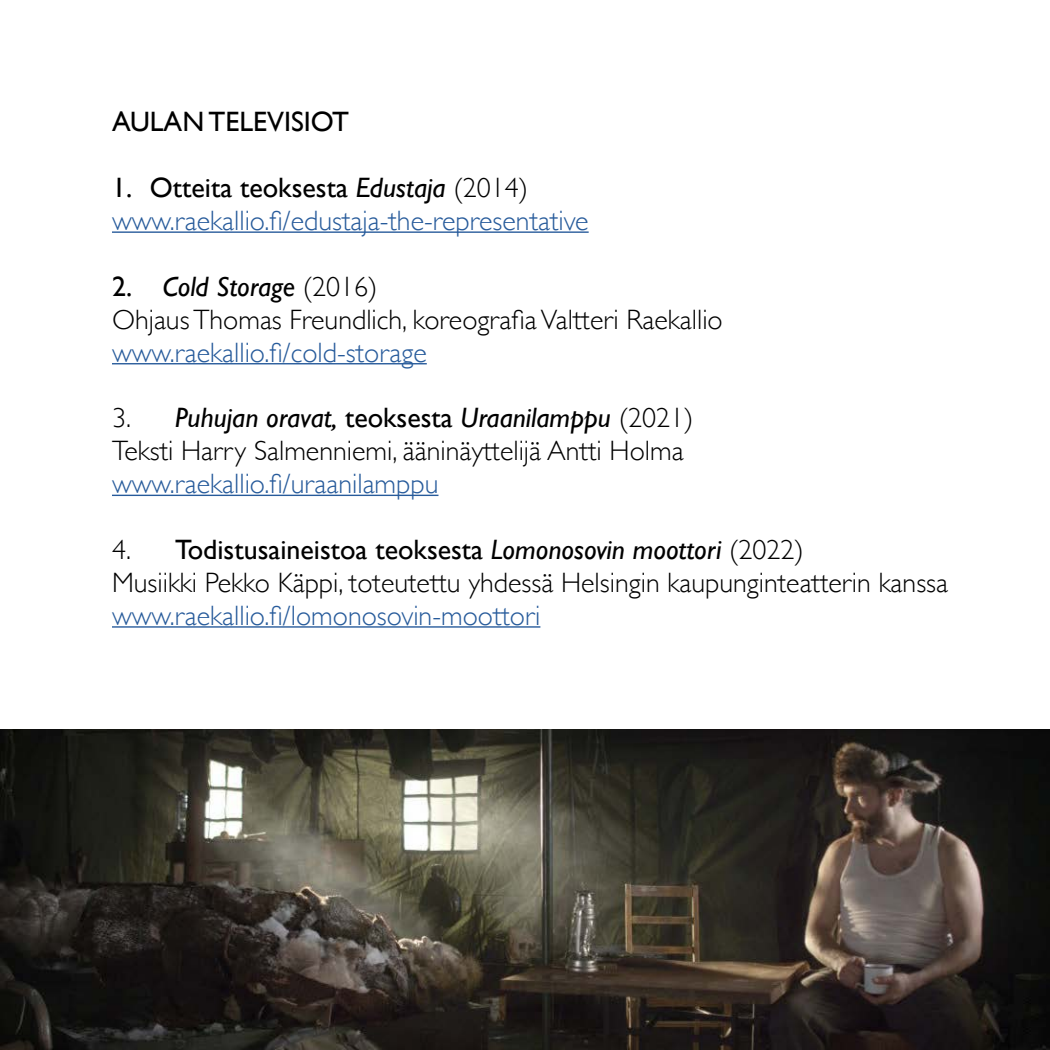
<style>
.page{position:relative;width:1050px;height:1050px;background:#fff}
.page>*{position:absolute;margin:0;border:0;box-sizing:border-box;transform-origin:0 0}
.t1{font:300 28px "Gill Sans";color:#000}
.t2{font:300 28px "Gill Sans";color:#275b9b}
.t3{font:28px "Gill Sans";color:#000}
.t4{font:italic 28px "Gill Sans";color:#000}
.s1{font-style:italic}
.s2{font-weight:300}
.s3{font-style:normal}
.s4{font-weight:300;font-style:normal}
</style>
<div class="page">
<hr style="left:112px;top:231px;width:477px;height:2px;background:#275b9b">
<hr style="left:112px;top:363px;width:315px;height:1px;background:#275b9b">
<hr style="left:112px;top:495px;width:326px;height:1px;background:#275b9b">
<hr style="left:112px;top:626px;width:428px;height:2px;background:#275b9b">
<img style="left:0;top:730px;width:1050px;height:320px">
<p class="t3" style="left:112px;top:105px;width:239px">AULAN TELEVISIOT</p>
<p class="t3" style="left:112px;top:171px;width:418px">1. Otteita teoksesta <span class="s1">Edustaja</span> <span class="s2">(2014)</span></p>
<p class="t2" style="left:112px;top:199px;width:478px">www.raekallio.fi/edustaja-the-representative</p>
<p class="t4" style="left:112px;top:270px;width:267px"><span class="s3">2.</span> Cold Storage <span class="s4">(2016)</span></p>
<p class="t1" style="left:112px;top:297px;width:612px">Ohjaus Thomas Freundlich, koreografia Valtteri Raekallio</p>
<p class="t2" style="left:112px;top:330px;width:316px">www.raekallio.fi/cold-storage</p>
<p class="t4" style="left:112px;top:402px;width:583px"><span class="s4">3.</span> Puhujan oravat, <span class="s3">teoksesta</span> Uraanilamppu <span class="s4">(2021)</span></p>
<p class="t1" style="left:112px;top:429px;width:573px">Teksti Harry Salmenniemi, ääninäyttelijä Antti Holma</p>
<p class="t2" style="left:112px;top:462px;width:328px">www.raekallio.fi/uraanilamppu</p>
<p class="t3" style="left:112px;top:533px;width:693px"><span class="s2">4.</span> Todistusaineistoa teoksesta <span class="s1">Lomonosovin moottori</span> <span class="s2">(2022)</span></p>
<p class="t1" style="left:112px;top:561px;width:838px">Musiikki Pekko Käppi, toteutettu yhdessä Helsingin kaupunginteatterin kanssa</p>
<p class="t2" style="left:112px;top:594px;width:430px">www.raekallio.fi/lomonosovin-moottori</p>
</div>
